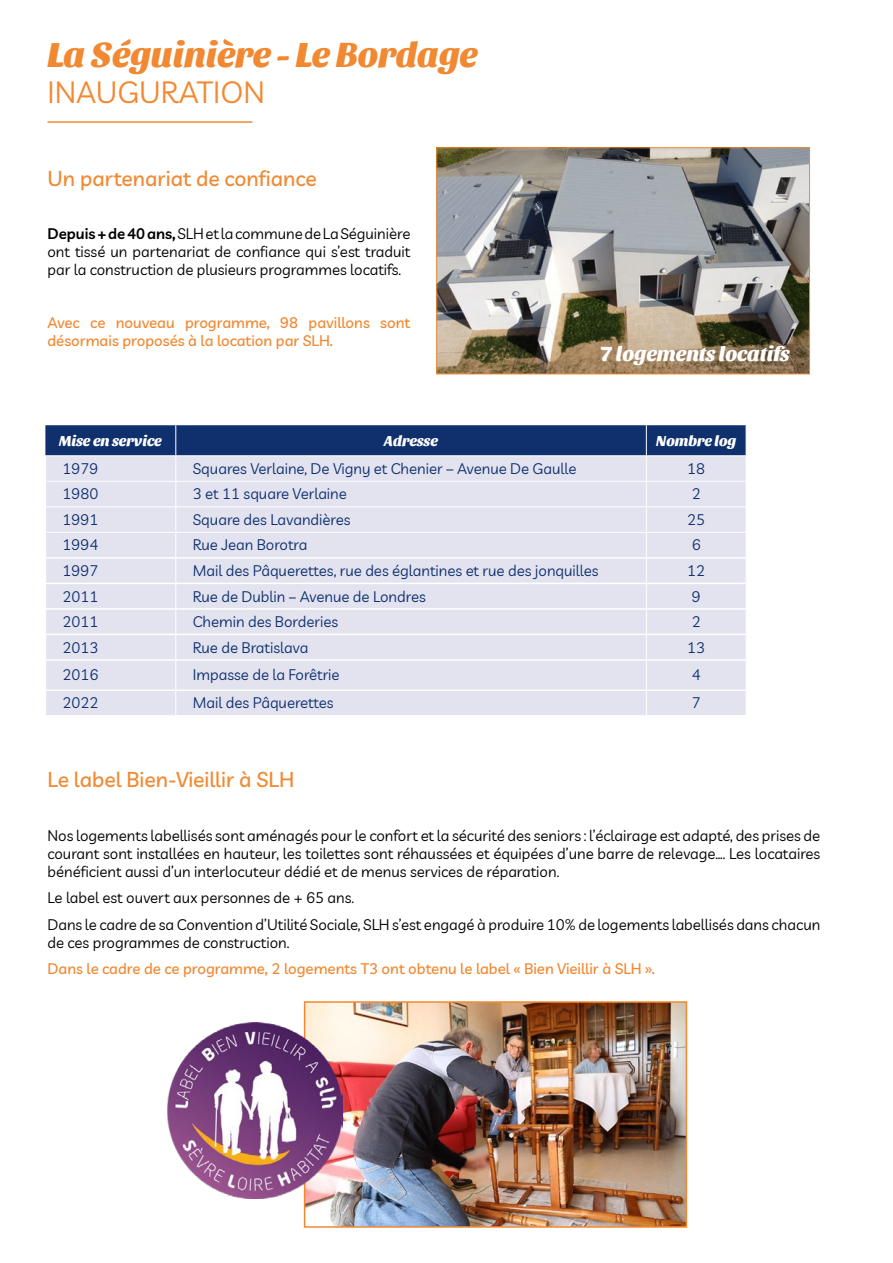
<style>
.page{position:relative;width:893px;height:1263px;background:#fff}
.page>*{position:absolute;margin:0;border:0;box-sizing:border-box;transform-origin:0 0}
.t1{font:italic 800 36px "Sansita";color:#f18932}
.t2{font:30px "Livvic";color:#f18932}
.t3{font:500 21px "Livvic";color:#f18932}
.t4{font:italic 800 21px "Sansita";color:#fff}
.t5{font:15px/18px "Livvic";color:#000;text-align:justify}
.t6{font:15px "Livvic";color:#0f306d}
.t7{font:500 15px/18px "Livvic";color:#f18932}
.t8{font:italic 800 15px "Sansita";color:#fff}
.s1{font-weight:600}
</style>
<div class="page">
<svg style="left:45px;top:425px;width:702px;height:290px;background:#ced1e3"></svg>
<hr style="left:47px;top:121px;width:205px;height:2px;background:#f18932">
<img style="left:439px;top:150px;width:369px;height:222px">
<div style="left:437px;top:148px;width:373px;height:226px;border:1px solid #f18932"></div>
<img style="left:307px;top:1004px;width:377px;height:221px">
<div style="left:304px;top:1001px;width:383px;height:227px;border:2px solid #f18932"></div>
<img style="left:168px;top:1022px;width:174px;height:176px">
<h1 class="t1" style="left:47px;top:33px;width:432px">La Séguinière - Le Bordage</h1>
<h2 class="t2" style="left:47px;top:70px;width:219px">INAUGURATION</h2>
<h3 class="t3" style="left:47px;top:162px;width:271px">Un partenariat de confiance</h3>
<p class="t5" style="left:47px;top:223px;width:364px"><span class="s1">Depuis + de 40 ans,</span> SLH et la commune de La Séguinière ont tissé un partenariat de confiance qui s’est traduit par la construction de plusieurs programmes locatifs.</p>
<p class="t7" style="left:47px;top:312px;width:364px">Avec ce nouveau programme, 98 pavillons sont désormais proposés à la location par SLH.</p>
<h3 class="t4" style="left:600px;top:342px;width:191px">7 logements locatifs</h3>
<p class="t8" style="left:59px;top:431px;width:104px">Mise en service</p>
<p class="t8" style="left:384px;top:431px;width:55px">Adresse</p>
<p class="t8" style="left:656px;top:431px;width:82px">Nombre log</p>
<p class="t6" style="left:62px;top:457px;width:37px">1979</p>
<p class="t6" style="left:193px;top:457px;width:385px">Squares Verlaine, De Vigny et Chenier – Avenue De Gaulle</p>
<p class="t6" style="left:687px;top:457px;width:19px">18</p>
<p class="t6" style="left:62px;top:483px;width:37px">1980</p>
<p class="t6" style="left:193px;top:483px;width:156px">3 et 11 square Verlaine</p>
<p class="t6" style="left:692px;top:483px;width:10px">2</p>
<p class="t6" style="left:62px;top:508px;width:37px">1991</p>
<p class="t6" style="left:193px;top:508px;width:159px">Square des Lavandières</p>
<p class="t6" style="left:687px;top:508px;width:19px">25</p>
<p class="t6" style="left:62px;top:534px;width:37px">1994</p>
<p class="t6" style="left:193px;top:534px;width:116px">Rue Jean Borotra</p>
<p class="t6" style="left:692px;top:534px;width:10px">6</p>
<p class="t6" style="left:62px;top:559px;width:37px">1997</p>
<p class="t6" style="left:193px;top:559px;width:407px">Mail des Pâquerettes, rue des églantines et rue des jonquilles</p>
<p class="t6" style="left:687px;top:559px;width:19px">12</p>
<p class="t6" style="left:62px;top:585px;width:37px">2011</p>
<p class="t6" style="left:193px;top:585px;width:234px">Rue de Dublin – Avenue de Londres</p>
<p class="t6" style="left:692px;top:585px;width:10px">9</p>
<p class="t6" style="left:62px;top:610px;width:37px">2011</p>
<p class="t6" style="left:193px;top:610px;width:147px">Chemin des Borderies</p>
<p class="t6" style="left:692px;top:610px;width:10px">2</p>
<p class="t6" style="left:62px;top:636px;width:37px">2013</p>
<p class="t6" style="left:193px;top:636px;width:117px">Rue de Bratislava</p>
<p class="t6" style="left:687px;top:636px;width:19px">13</p>
<p class="t6" style="left:62px;top:664px;width:37px">2016</p>
<p class="t6" style="left:193px;top:664px;width:148px">Impasse de la Forêtrie</p>
<p class="t6" style="left:692px;top:664px;width:10px">4</p>
<p class="t6" style="left:62px;top:692px;width:37px">2022</p>
<p class="t6" style="left:193px;top:692px;width:142px">Mail des Pâquerettes</p>
<p class="t6" style="left:692px;top:692px;width:10px">7</p>
<h3 class="t3" style="left:47px;top:764px;width:248px">Le label Bien-Vieillir à SLH</h3>
<p class="t5" style="left:47px;top:825px;width:774px">Nos logements labellisés sont aménagés pour le confort et la sécurité des seniors : l’éclairage est adapté, des prises de courant sont installées en hauteur, les toilettes sont réhaussées et équipées d’une barre de relevage…. Les locataires bénéficient aussi d’un interlocuteur dédié et de menus services de réparation.</p>
<p class="t5" style="left:47px;top:883px;width:774px;line-height:26.5px">Le label est ouvert aux personnes de + 65 ans.<br>Dans le cadre de sa Convention d’Utilité Sociale, SLH s’est engagé à produire 10% de logements labellisés dans chacun</p>
<p class="t5" style="left:47px;top:932px;width:243px">de ces programmes de construction.</p>
<p class="t7" style="left:47px;top:959px;width:609px">Dans le cadre de ce programme, 2 logements T3 ont obtenu le label « Bien Vieillir à SLH ».</p>
</div>
